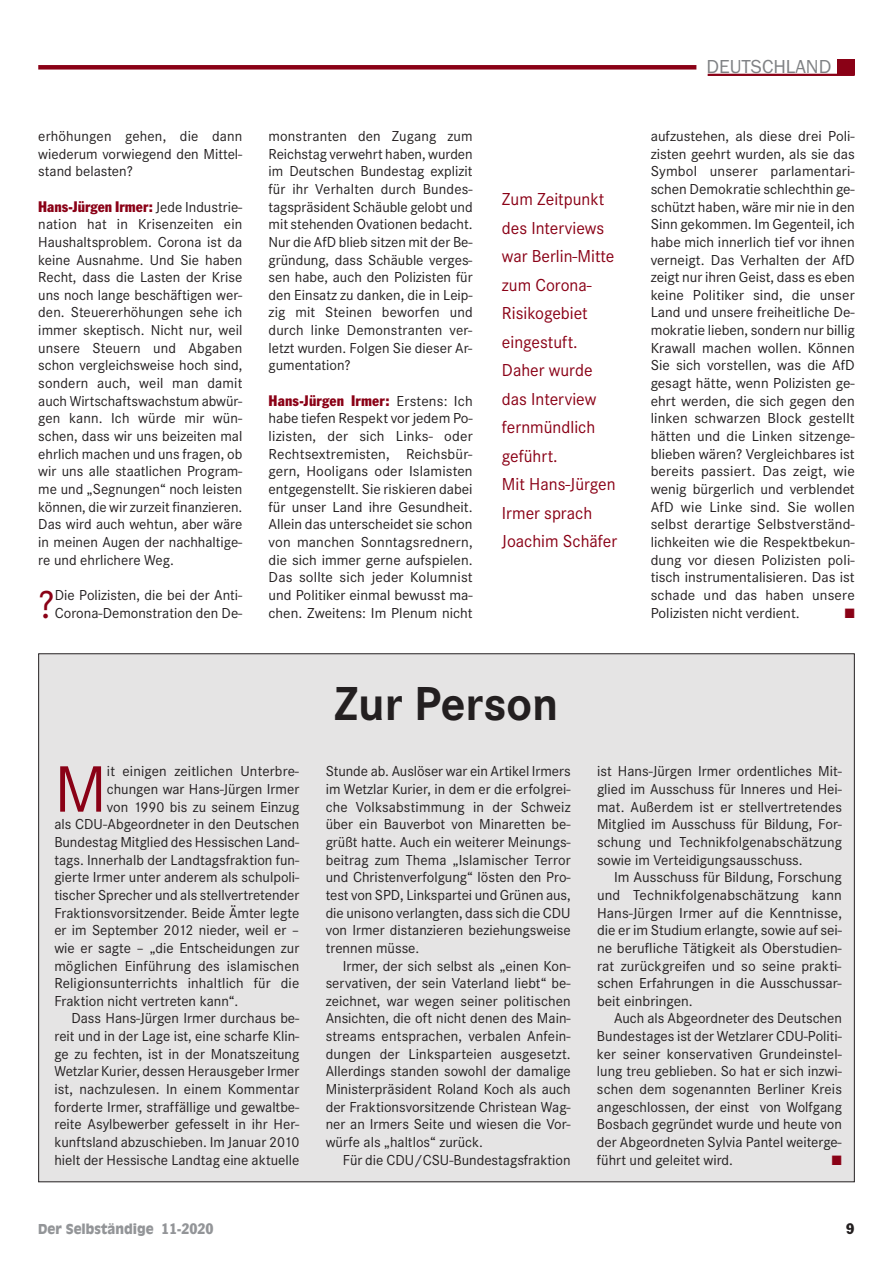
<style>
.page{position:relative;width:893px;height:1263px;background:#fff}
.page>*{position:absolute;margin:0;border:0;box-sizing:border-box;transform-origin:0 0}
.t1{font:67.95px "Corporate S";color:#8a0116}
.t2{font:700 49.5px "Corporate S";color:#231f20}
.t3{font:41.55px "Corporate S";color:#8a0116}
.t4{font:19.5px "Franklin Gothic";color:#808285}
.t5{font:18px/28.5px "Corporate S";color:#8a0116}
.t6{font:15px/17.7px "Corporate S";color:#231f20;text-align:justify}
.t7{font:condensed 15px "Franklin Gothic BT";letter-spacing:.005em;color:#8a0116}
.t8{font:condensed 15px "Franklin Gothic BT";color:#231f20}
.t9{font:900 13.5px "Antique Olive Std";color:#939598;scale:.96 1}
.t10{font:13.5px "Zapf Dingbats ITC";color:#8a0116}
.s1{font-family:"Corporate S";font-stretch:normal;color:#231f20}
.s2{font-family:"Franklin Gothic BT";font-weight:400;font-stretch:condensed;font-size:15px}
</style>
<div class="page">
<hr style="left:708px;top:74px;width:147px;height:2px;background:#8a0116">
<div style="left:38px;top:65px;width:658px;height:5px;background:#8a0116"></div>
<div style="left:837px;top:60px;width:17px;height:15px;background:#8a0116"></div>
<div style="left:39px;top:654px;width:815px;height:527px;background:#e5e4e4"></div>
<p class="t6" style="left:38px;top:127px;width:206px">erhöhungen gehen, die dann wiederum vorwiegend den Mittel&shy;stand belasten?</p>
<p class="t7" style="left:38px;top:198px;width:206px">Hans-Jürgen Irmer: <span class="s1">Jede Industrie-</span></p>
<p class="t6" style="left:38px;top:215px;width:206px">nation hat in Krisenzeiten ein Haushaltsproblem. Corona ist da keine Ausnahme. Und Sie haben Recht, dass die Lasten der Krise uns noch lange beschäftigen wer&shy;den. Steuererhöhungen sehe ich immer skeptisch. Nicht nur, weil unsere Steuern und Abgaben schon vergleichsweise hoch sind, sondern auch, weil man damit auch Wirtschaftswachstum abwür&shy;gen kann. Ich würde mir wün&shy;schen, dass wir uns beizeiten mal ehrlich machen und uns fragen, ob wir uns alle staatlichen Program&shy;me und „Segnungen“ noch leisten können, die wir zurzeit finanzieren.<br>Das wird auch wehtun, aber wäre in meinen Augen der nachhaltige&shy;re und ehrlichere Weg.</p>
<h3 class="t3" style="left:38px;top:579px;width:18px">?</h3>
<p class="t6" style="left:55px;top:586px;width:189px">Die Polizisten, die bei der Anti-<br>Corona-Demonstration den De-</p>
<p class="t6" style="left:269px;top:127px;width:206px">monstranten den Zugang zum Reichstag verwehrt haben, wurden im Deutschen Bundestag explizit für ihr Verhalten durch Bundes&shy;tagspräsident Schäuble gelobt und mit stehenden Ovationen bedacht.<br>Nur die AfD blieb sitzen mit der Be&shy;gründung, dass Schäuble verges&shy;sen habe, auch den Polizisten für den Einsatz zu danken, die in Leip&shy;zig mit Steinen beworfen und durch linke Demonstranten ver&shy;letzt wurden. Folgen Sie dieser Ar&shy;gumentation?</p>
<p class="t7" style="left:269px;top:392px;width:206px">Hans-Jürgen Irmer: <span class="s1">Erstens: Ich</span></p>
<p class="t6" style="left:269px;top:409px;width:206px">habe tiefen Respekt vor jedem Po&shy;lizisten, der sich Links- oder Rechtsextremisten, Reichsbür&shy;gern, Hooligans oder Islamisten entgegenstellt. Sie riskieren dabei für unser Land ihre Gesundheit.<br>Allein das unterscheidet sie schon von manchen Sonntagsrednern, die sich immer gerne aufspielen.<br>Das sollte sich jeder Kolumnist und Politiker einmal bewusst ma&shy;chen. Zweitens: Im Plenum nicht</p>
<p class="t5" style="left:502px;top:185px;width:117px">Zum Zeitpunkt des Interviews war Berlin-Mitte zum Corona-<br>Risikogebiet eingestuft.<br>Daher wurde das Interview fernmündlich geführt.<br>Mit Hans-Jürgen<br>Irmer sprach<br>Joachim Schäfer</p>
<h2 class="t2" style="left:334px;top:674px;width:226px">Zur Person</h2>
<h3 class="t4" style="left:706px;top:55px;width:126px">DEUTSCHLAND</h3>
<p class="t6" style="left:651px;top:127px;width:206px">aufzustehen, als diese drei Poli&shy;zisten geehrt wurden, als sie das Symbol unserer parlamentari&shy;schen Demokratie schlechthin ge&shy;schützt haben, wäre mir nie in den Sinn gekommen. Im Gegenteil, ich habe mich innerlich tief vor ihnen verneigt. Das Verhalten der AfD zeigt nur ihren Geist, dass es eben keine Politiker sind, die unser Land und unsere freiheitliche De&shy;mokratie lieben, sondern nur billig Krawall machen wollen. Können Sie sich vorstellen, was die AfD gesagt hätte, wenn Polizisten ge&shy;ehrt werden, die sich gegen den linken schwarzen Block gestellt hätten und die Linken sitzenge&shy;blieben wären? Vergleichbares ist bereits passiert. Das zeigt, wie wenig bürgerlich und verblendet AfD wie Linke sind. Sie wollen selbst derartige Selbstverständ&shy;lichkeiten wie die Respektbekun&shy;dung vor diesen Polizisten poli&shy;tisch instrumentalisieren. Das ist schade und das haben unsere Polizisten nicht verdient.</p>
<p class="t10" style="left:845px;top:605px;width:11px">■</p>
<h1 class="t1" style="left:54px;top:748px;width:54px">M</h1>
<p class="t6" style="left:107px;top:762px;width:194px">it einigen zeitlichen Unterbre-</p>
<p class="t6" style="left:107px;top:780px;width:194px">chungen war Hans-Jürgen Irmer</p>
<p class="t6" style="left:107px;top:798px;width:194px">von 1990 bis zu seinem Einzug</p>
<p class="t6" style="left:54px;top:815px;width:246px">als CDU-Abgeordneter in den Deutschen</p>
<p class="t6" style="left:54px;top:833px;width:246px">Bundestag Mitglied des Hessischen Land-</p>
<p class="t6" style="left:54px;top:850px;width:246px">tags. Innerhalb der Landtagsfraktion fun-</p>
<p class="t6" style="left:54px;top:868px;width:246px">gierte Irmer unter anderem als schulpoli-</p>
<p class="t6" style="left:54px;top:886px;width:246px">tischer Sprecher und als stellvertretender</p>
<p class="t6" style="left:54px;top:903px;width:246px">Fraktionsvorsitzender. Beide Ämter legte</p>
<p class="t6" style="left:54px;top:921px;width:246px">er im September 2012 nieder, weil er –</p>
<p class="t6" style="left:54px;top:939px;width:246px">wie er sagte – „die Entscheidungen zur</p>
<p class="t6" style="left:54px;top:956px;width:246px">möglichen Einführung des islamischen</p>
<p class="t6" style="left:54px;top:974px;width:246px">Religionsunterrichts inhaltlich für die</p>
<p class="t6" style="left:54px;top:992px;width:186px">Fraktion nicht vertreten kann“.</p>
<p class="t6" style="left:71px;top:1009px;width:229px">Dass Hans-Jürgen Irmer durchaus be-</p>
<p class="t6" style="left:54px;top:1027px;width:246px">reit und in der Lage ist, eine scharfe Klin-</p>
<p class="t6" style="left:54px;top:1045px;width:246px">ge zu fechten, ist in der Monatszeitung</p>
<p class="t6" style="left:54px;top:1062px;width:246px">Wetzlar Kurier, dessen Herausgeber Irmer</p>
<p class="t6" style="left:54px;top:1080px;width:246px">ist, nachzulesen. In einem Kommentar</p>
<p class="t6" style="left:54px;top:1098px;width:246px">forderte Irmer, straffällige und gewaltbe-</p>
<p class="t6" style="left:54px;top:1115px;width:246px">reite Asylbewerber gefesselt in ihr Her-</p>
<p class="t6" style="left:54px;top:1133px;width:246px">kunftsland abzuschieben. Im Januar 2010</p>
<p class="t6" style="left:54px;top:1150px;width:246px">hielt der Hessische Landtag eine aktuelle</p>
<p class="t6" style="left:326px;top:762px;width:246px">Stunde ab. Auslöser war ein Artikel Irmers im Wetzlar Kurier, in dem er die erfolgrei&shy;che Volksabstimmung in der Schweiz über ein Bauverbot von Minaretten be&shy;grüßt hatte. Auch ein weiterer Meinungs&shy;beitrag zum Thema „Islamischer Terror und Christenverfolgung“ lösten den Pro&shy;test von SPD, Linkspartei und Grünen aus, die unisono verlangten, dass sich die CDU von Irmer distanzieren beziehungsweise trennen müsse.</p>
<p class="t6" style="left:326px;top:956px;width:246px;text-indent:17px">Irmer, der sich selbst als „einen Kon&shy;servativen, der sein Vaterland liebt“ be&shy;zeichnet, war wegen seiner politischen Ansichten, die oft nicht denen des Main&shy;streams entsprachen, verbalen Anfein&shy;dungen der Linksparteien ausgesetzt.<br>Allerdings standen sowohl der damalige Ministerpräsident Roland Koch als auch der Fraktionsvorsitzende Christean Wag&shy;ner an Irmers Seite und wiesen die Vor&shy;würfe als „haltlos“ zurück.</p>
<p class="t6" style="left:343px;top:1150px;width:229px">Für die CDU/CSU-Bundestagsfraktion</p>
<p class="t6" style="left:597px;top:762px;width:246px">ist Hans-Jürgen Irmer ordentliches Mit&shy;glied im Ausschuss für Inneres und Hei&shy;mat. Außerdem ist er stellvertretendes Mitglied im Ausschuss für Bildung, For&shy;schung und Technikfolgenabschätzung sowie im Verteidigungsausschuss.</p>
<p class="t6" style="left:597px;top:868px;width:246px;text-indent:17px">Im Ausschuss für Bildung, Forschung und Technikfolgenabschätzung kann Hans-Jürgen Irmer auf die Kenntnisse, die er im Studium erlangte, sowie auf sei&shy;ne berufliche Tätigkeit als Oberstudien&shy;rat zurückgreifen und so seine prakti&shy;schen Erfahrungen in die Ausschussar&shy;beit einbringen.</p>
<p class="t6" style="left:597px;top:1009px;width:246px;text-indent:17px">Auch als Abgeordneter des Deutschen Bundestages ist der Wetzlarer CDU-Politi&shy;ker seiner konservativen Grundeinstel&shy;lung treu geblieben. So hat er sich inzwi&shy;schen dem sogenannten Berliner Kreis angeschlossen, der einst von Wolfgang Bosbach gegründet wurde und heute von der Abgeordneten Sylvia Pantel weiterge&shy;führt und geleitet wird.</p>
<p class="t10" style="left:832px;top:1152px;width:11px">■</p>
<p class="t9" style="left:38px;top:1223px;width:184px">Der Selbständige <span class="s2">11-2020</span></p>
<p class="t8" style="left:846px;top:1220px;width:10px">9</p>
</div>
